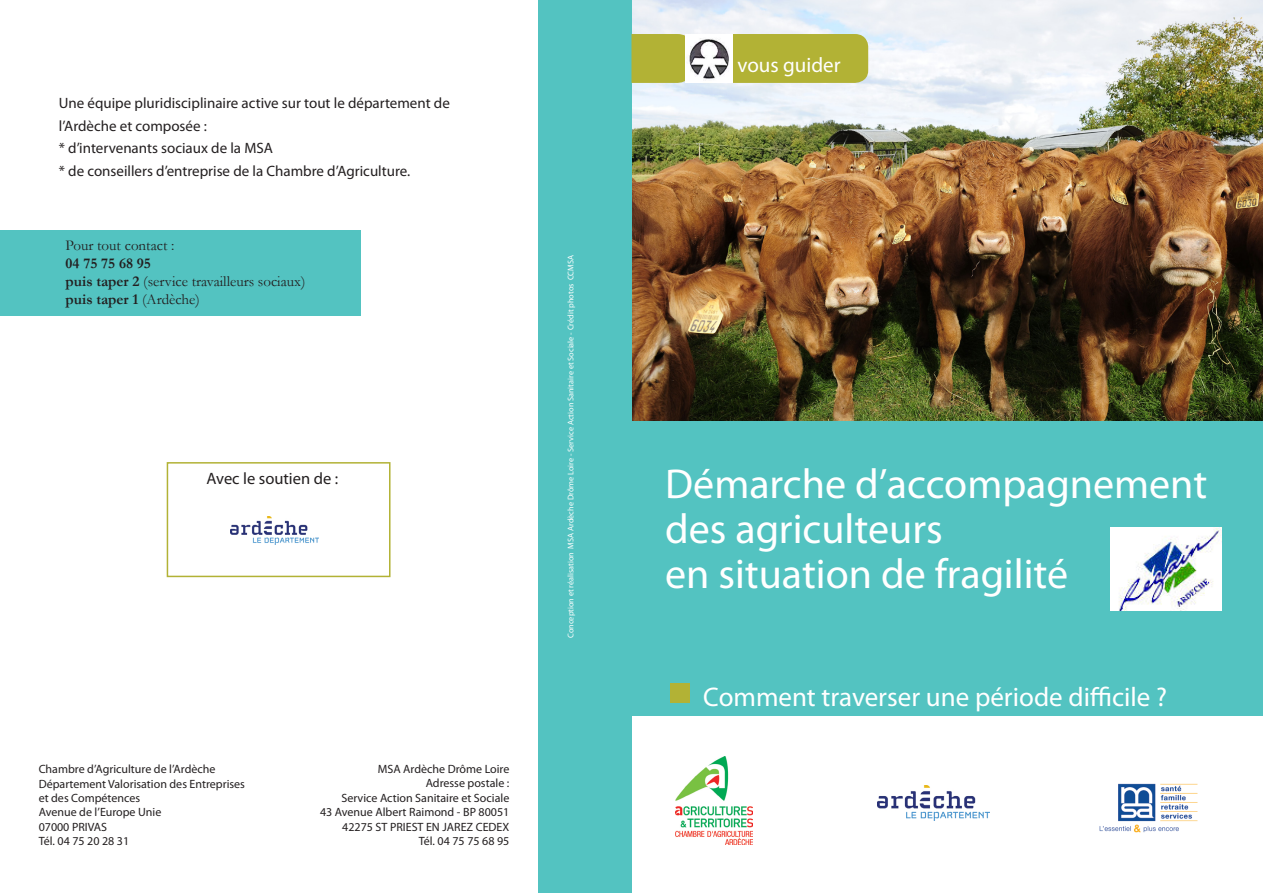
<style>
.page{position:relative;width:1263px;height:893px;background:#fff}
.page>*{position:absolute;margin:0;border:0;box-sizing:border-box;transform-origin:0 0}
.Titre{font:42px/45px "Myriad Pro";color:#fff}
.SousTitre{font:27px "Myriad Pro";color:#fff}
.Cible{font:21px "Myriad Pro";color:#fff}
.t1{font:16.5px "Myriad Pro";color:#231f20}
.Accroche_4eCouv{font:15px/22.5px "Myriad Pro";color:#231f20}
.t2{font:15px "Garamond";color:#231f20}
.t3{font:700 15px "Garamond";color:#231f20}
.t4{font:12px/14.4px "Myriad Pro";color:#231f20}
.Ref_CreditPhoto{font:8.25px "Myriad Pro";color:#fff}
.s1{font-weight:700}
.s2{font-weight:400}
</style>
<div class="page">
<img style="left:631px;top:0;width:632px;height:421px">
<div style="left:538px;top:0;width:93px;height:893px;background:#53c3c1"></div>
<div style="left:631px;top:421px;width:632px;height:295px;background:#53c3c1"></div>
<div style="left:732px;top:34px;width:136px;height:49px;background:#b2b235"></div>
<div style="left:631px;top:34px;width:54px;height:49px;background:#b2b235"></div>
<div style="left:670px;top:683px;width:20px;height:20px;background:#b2b235"></div>
<img style="left:675px;top:757px;width:77px;height:88px">
<img style="left:685px;top:34px;width:47px;height:49px">
<img style="left:1110px;top:527px;width:111px;height:83px">
<div style="left:0;top:230px;width:360px;height:86px;background:#53c3c1"></div>
<img style="left:877px;top:785px;width:112px;height:35px">
<div style="left:167px;top:462px;width:223px;height:115px;border:2px solid #b2b235"></div>
<img style="left:230px;top:517px;width:89px;height:27px">
<img style="left:1099px;top:783px;width:99px;height:50px">
<p class="Accroche_4eCouv" style="left:59px;top:92px;width:392px">Une équipe pluridisciplinaire active sur tout le département de l’Ardèche et composée :<br>* d’intervenants sociaux de la MSA<br>* de conseillers d’entreprise de la Chambre d’Agriculture.</p>
<p class="t2" style="left:66px;top:235px;width:110px">Pour tout contact :</p>
<p class="t3" style="left:66px;top:253px;width:87px">04 75 75 68 95</p>
<p class="t2" style="left:66px;top:271px;width:241px"><span class="s1">puis taper 2</span> (service travailleurs sociaux)</p>
<p class="t3" style="left:66px;top:289px;width:136px">puis taper 1 <span class="s2">(Ardèche)</span></p>
<p class="t1" style="left:206px;top:469px;width:133px">Avec le soutien de :</p>
<p class="t4" style="left:39px;top:762px;width:178px">Chambre d’Agriculture de l’Ardèche</p>
<p class="t4" style="left:39px;top:776px;width:208px">Département Valorisation des Entreprises et des Compétences</p>
<p class="t4" style="left:39px;top:805px;width:124px">Avenue de l’Europe Unie</p>
<p class="t4" style="left:39px;top:819px;width:70px">07000 PRIVAS</p>
<p class="t4" style="left:39px;top:834px;width:92px">Tél. 04 75 20 28 31</p>
<p class="t4" style="left:378px;top:762px;width:133px">MSA Ardèche Drôme Loire</p>
<p class="t4" style="left:426px;top:776px;width:85px">Adresse postale :</p>
<p class="t4" style="left:341px;top:790px;width:170px">Service Action Sanitaire et Sociale</p>
<p class="t4" style="left:320px;top:805px;width:191px">43 Avenue Albert Raimond - BP 80051</p>
<p class="t4" style="left:342px;top:819px;width:169px">42275 ST PRIEST EN JAREZ CEDEX</p>
<p class="t4" style="left:419px;top:834px;width:92px">Tél. 04 75 75 68 95</p>
<p class="Ref_CreditPhoto" style="left:566px;top:638px;width:385px;rotate:-90deg">Conception et réalisation MSA Ardèche Drôme Loire - Service Action Sanitaire et Sociale - Crédit photos CCMSA</p>
<p class="Cible" style="left:737px;top:52px;width:105px">vous guider</p>
<p class="Titre" style="left:665px;top:461px;width:544px">Démarche d’accompagnement des agriculteurs<br>en situation de fragilité</p>
<p class="SousTitre" style="left:703px;top:681px;width:465px">Comment traverser une période difficile ?</p>
</div>
